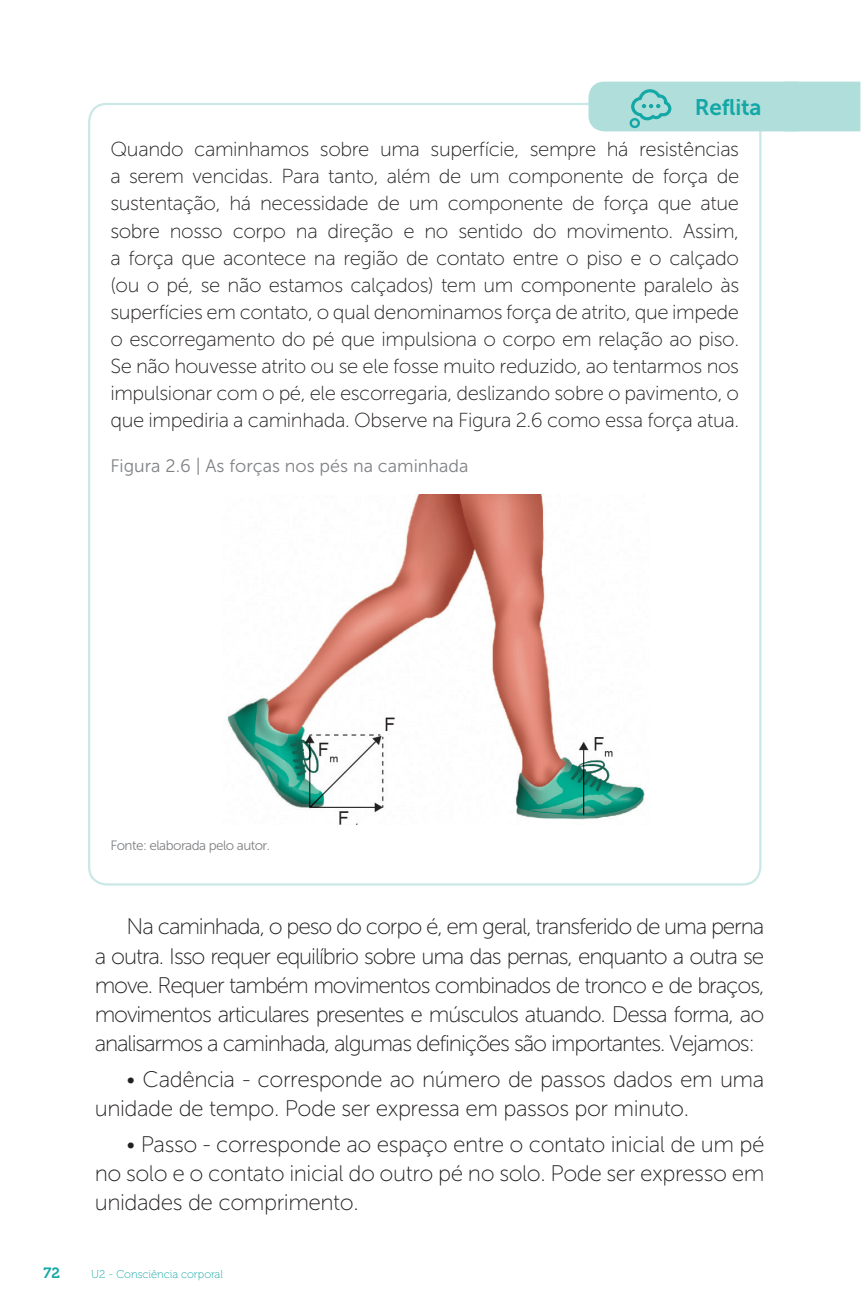
<style>
.page{position:relative;width:862px;height:1307px;background:#fff}
.page>*{position:absolute;margin:0;border:0;box-sizing:border-box;transform-origin:0 0}
.t1{font:22.5px/29.2px "Museo Sans 100";letter-spacing:-.02em;color:#231f20;text-align:justify}
.t2{font:22.5px "Museo Sans 700";letter-spacing:-.01em;color:#13a7a5}
.t3{font:20.25px/27px "Museo Sans 100";letter-spacing:-.02em;color:#231f20;text-align:justify}
.t4{font:18px "Museo Sans 300";color:#808285}
.t5{font:14.85px "Museo 700";color:#13a7a5}
.t6{font:13.5px "Museo Sans 300";letter-spacing:-.04em;color:#808285}
.t7{font:11.25px "Museo 100";color:#13a7a5}
</style>
<div class="page">
<div style="left:589px;top:83px;width:221px;height:47px;background:#afdedb;border-radius:15px"></div>
<div style="left:588px;top:82px;width:223px;height:49px;border:2px solid #afdedb;border-radius:15px"></div>
<div style="left:783px;top:81px;width:78px;height:51px;background:#afdedb"></div>
<svg style="left:629px;top:89px;width:42px;height:39px"></svg>
<img style="left:227px;top:495px;width:418px;height:329px">
<p class="t2" style="left:694px;top:95px;width:68px">Reflita</p>
<p class="t3" style="left:110px;top:136px;width:630px">Quando caminhamos sobre uma superfície, sempre há resistências a serem vencidas. Para tanto, além de um componente de força de sustentação, há necessidade de um componente de força que atue sobre nosso corpo na direção e no sentido do movimento. Assim, a força que acontece na região de contato entre o piso e o calçado (ou o pé, se não estamos calçados) tem um componente paralelo às superfícies em contato, o qual denominamos força de atrito, que impede o escorregamento do pé que impulsiona o corpo em relação ao piso.<br>Se não houvesse atrito ou se ele fosse muito reduzido, ao tentarmos nos impulsionar com o pé, ele escorregaria, deslizando sobre o pavimento, o que impediria a caminhada. Observe na Figura 2.6 como essa força atua.</p>
<p class="t4" style="left:110px;top:455px;width:359px">Figura 2.6 | As forças nos pés na caminhada</p>
<p class="t6" style="left:110px;top:838px;width:161px">Fonte: elaborada pelo autor.</p>
<p class="t1" style="left:95px;top:912px;width:671px;text-indent:32px">Na caminhada, o peso do corpo é, em geral, transferido de uma perna a outra. Isso requer equilíbrio sobre uma das pernas, enquanto a outra se move. Requer também movimentos combinados de tronco e de braços, movimentos articulares presentes e músculos atuando. Dessa forma, ao analisarmos a caminhada, algumas definições são importantes. Vejamos:</p>
<p class="t1" style="left:95px;top:1065px;width:671px;text-indent:32px">• Cadência - corresponde ao número de passos dados em uma unidade de tempo. Pode ser expressa em passos por minuto.</p>
<p class="t1" style="left:95px;top:1129px;width:671px;text-indent:32px">• Passo - corresponde ao espaço entre o contato inicial de um pé no solo e o contato inicial do outro pé no solo. Pode ser expresso em unidades de comprimento.</p>
<p class="t5" style="left:43px;top:1264px;width:18px">72</p>
<p class="t7" style="left:91px;top:1268px;width:133px">U2 - Consciência corporal</p>
</div>
